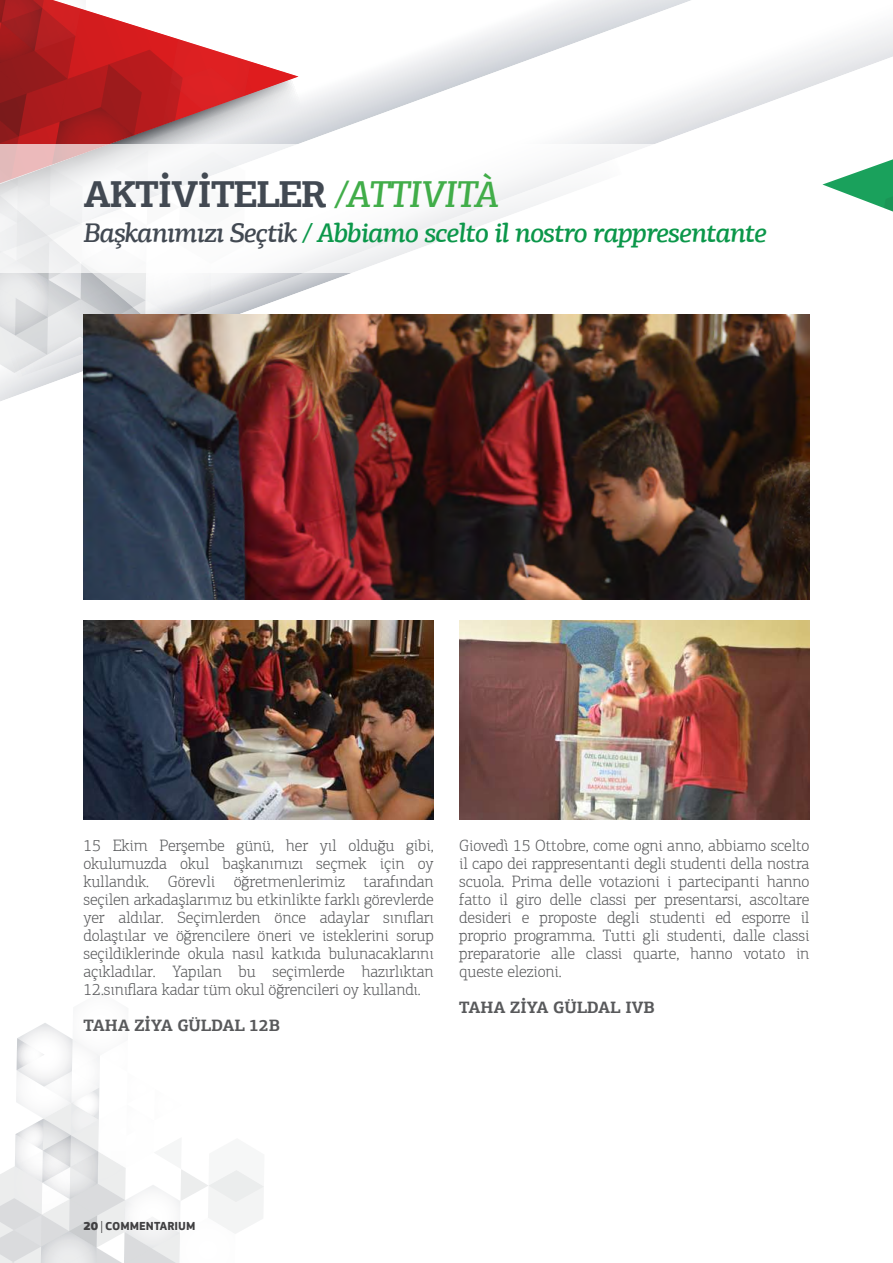
<style>
.page{position:relative;width:893px;height:1263px;background:#fff}
.page>*{position:absolute;margin:0;border:0;box-sizing:border-box;transform-origin:0 0}
.t1{font:700 37.5px "PF Agora Slab Pro";letter-spacing:-.04em;color:#424952}
.t2{font:italic 500 27px "PF Agora Slab Pro";letter-spacing:-.04em;color:#0b974a}
.t3{font:300 16.5px/18px "PF Agora Slab Pro";letter-spacing:-.01em;color:#58595b;text-align:justify}
.t4{font:700 16.5px "PF Agora Slab Pro";letter-spacing:-.01em;color:#58595b}
.t5{font:700 12px "PF Square Sans Pro";color:#414042}
.s1{font-weight:500;font-style:italic;color:#41ad49}
.s2{color:#424952}
.s3{font-weight:900}
.s4{font-family:"Univers LT Std";font-weight:300}
</style>
<div class="page">
<svg style="left:0;top:1023px;width:264px;height:240px"></svg>
<svg style="left:622px;top:27px;width:271px;height:354px"></svg>
<svg style="left:0;top:279px;width:622px;height:142px"></svg>
<svg style="left:0;top:0;width:826px;height:279px"></svg>
<svg style="left:822px;top:159px;width:71px;height:52px"></svg>
<svg style="left:0;top:145px;width:778px;height:128px"></svg>
<img style="left:84px;top:315px;width:725px;height:285px">
<img style="left:84px;top:621px;width:349px;height:199px">
<img style="left:460px;top:621px;width:349px;height:199px">
<h1 class="t1" style="left:84px;top:171px;width:417px">AKTİVİTELER <span class="s1">/ATTIVITÀ</span></h1>
<h2 class="t2" style="left:84px;top:216px;width:685px"><span class="s2">Başkanımızı Seçtik</span> / Abbiamo scelto il nostro rappresentante</h2>
<p class="t3" style="left:84px;top:836px;width:352px">15 Ekim Perşembe günü, her yıl olduğu gibi, okulumuzda okul başkanımızı seçmek için oy kullandık. Görevli öğretmenlerimiz tarafından seçilen arkadaşlarımız bu etkinlikte farklı görevlerde yer aldılar. Seçimlerden önce adaylar sınıfları dolaştılar ve öğrencilere öneri ve isteklerini sorup seçildiklerinde okula nasıl katkıda bulunacaklarını açıkladılar. Yapılan bu seçimlerde hazırlıktan 12.sınıflara kadar tüm okul öğrencileri oy kullandı.</p>
<p class="t4" style="left:84px;top:1015px;width:198px">TAHA ZIYA GÜLDAL 12B</p>
<p class="t3" style="left:459px;top:836px;width:352px">Giovedì 15 Ottobre, come ogni anno, abbiamo scelto il capo dei rappresentanti degli studenti della nostra scuola. Prima delle votazioni i partecipanti hanno fatto il giro delle classi per presentarsi, ascoltare desideri e proposte degli studenti ed esporre il proprio programma. Tutti gli studenti, dalle classi preparatorie alle classi quarte, hanno votato in queste elezioni.</p>
<p class="t4" style="left:459px;top:997px;width:197px">TAHA ZIYA GÜLDAL IVB</p>
<p class="t5" style="left:84px;top:1219px;width:113px"><span class="s3">20</span> <span class="s4">|</span> COMMENTARIUM</p>
</div>
